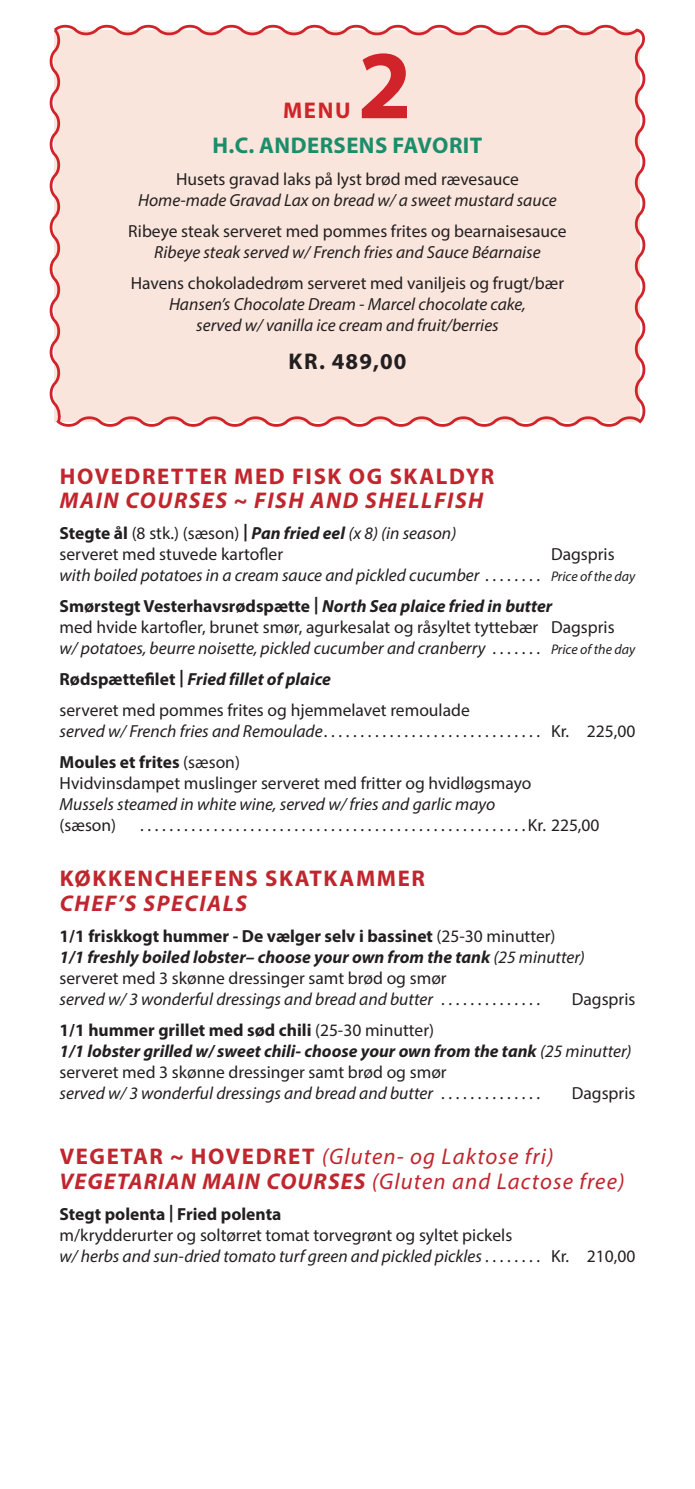
<style>
.page{position:relative;width:695px;height:1489px;background:#fff}
.page>*{position:absolute;margin:0;border:0;box-sizing:border-box;transform-origin:0 0}
.t1{font:700 98px "Myriad Pro";color:#d1232a}
.t2{font:italic 22.75px/24.5px "Myriad Pro";letter-spacing:.05em;color:#c0262d}
.t3{font:700 22.75px "Myriad Pro";letter-spacing:.07em;color:#c0262d}
.t4{font:italic 700 22.75px "Myriad Pro";letter-spacing:.07em;color:#c0262d}
.t5{font:700 22.75px "Myriad Pro";letter-spacing:.02em;color:#1c8d6a}
.t6{font:700 22.75px "Myriad Pro";letter-spacing:.05em;color:#231f20}
.t7{font:700 22.75px "Myriad Pro";color:#d1232a}
.t8{font:17.5px/21px "Myriad Pro";color:#231f20}
.t9{font:italic 17.5px/21px "Myriad Pro";color:#231f20;text-align:center}
.t10{font:700 17.5px "Myriad Pro";color:#231f20}
.t11{font:italic 14px "Myriad Pro";color:#231f20}
.s1{font-weight:700}
.s2{font-weight:700;font-style:italic}
.s3{font-style:italic}
.s4{font-style:normal}
.s5{font-weight:700;font-style:normal}
</style>
<div class="page">
<div style="left:49px;top:24px;width:597px;height:403px;background:#f9e5dc"></div>
<h1 class="t1" style="left:357px;top:21px;width:56px">2</h1>
<h2 class="t5" style="left:212px;top:131px;width:271px">H.C. ANDERSENS FAVORIT</h2>
<p class="t8" style="left:176px;top:168px;width:344px">Husets gravad laks på lyst brød med rævesauce</p>
<p class="t9" style="left:138px;top:189px;width:420px">Home-made Gravad Lax on bread w/ a sweet mustard sauce</p>
<p class="t8" style="left:128px;top:220px;width:440px">Ribeye steak serveret med pommes frites og bearnaisesauce</p>
<p class="t9" style="left:154px;top:241px;width:388px">Ribeye steak served w/ French fries and Sauce Béarnaise</p>
<p class="t8" style="left:131px;top:272px;width:435px">Havens chokoladedrøm serveret med vaniljeis og frugt/bær</p>
<p class="t9" style="left:169px;top:293px;width:358px">Hansen’s Chocolate Dream - Marcel chocolate cake, served w/ vanilla ice cream and fruit/berries</p>
<h2 class="t6" style="left:288px;top:346px;width:119px">KR. 489,00</h2>
<h2 class="t7" style="left:283px;top:96px;width:69px">MENU</h2>
<h2 class="t3" style="left:60px;top:461px;width:436px">HOVEDRETTER MED FISK OG SKALDYR</h2>
<h2 class="t4" style="left:60px;top:485px;width:425px">MAIN COURSES ~ FISH AND SHELLFISH</h2>
<p class="t8" style="left:60px;top:522px;width:398px"><span class="s1">Stegte ål</span> (8 stk.) (sæson) <span class="s1">|</span> <span class="s2">Pan fried eel</span> <span class="s3">(x 8) (in season)</span></p>
<p class="t8" style="left:551px;top:543px;width:65px">Dagspris</p>
<p class="t9" style="left:60px;top:564px;width:426px">with boiled potatoes in a cream sauce and pickled cucumber<span class="s4">.........</span></p>
<p class="t11" style="left:551px;top:567px;width:86px">Price of the day</p>
<p class="t8" style="left:60px;top:595px;width:556px"><span class="s1">Smørstegt Vesterhavsrødspætte |</span> <span class="s2">North Sea plaice fried in butter<br></span>med hvide kartofler, brunet smør, agurkesalat og råsyltet tyttebær Dagspris <span class="s3">w/ potatoes, beurre noisette, pickled cucumber and cranberry</span> ........</p>
<p class="t11" style="left:551px;top:640px;width:86px">Price of the day</p>
<p class="t8" style="left:60px;top:663px;width:411px;line-height:31px"><span class="s1">Rødspættefilet |</span> <span class="s2">Fried fillet of plaice<br></span>serveret med pommes frites og hjemmelavet remoulade</p>
<p class="t9" style="left:60px;top:720px;width:268px">served w/ French fries and Remoulade<span class="s4">...............................</span></p>
<p class="t8" style="left:551px;top:720px;width:86px">Kr. 225,00</p>
<p class="t8" style="left:60px;top:751px;width:473px"><span class="s1">Moules et frites</span> (sæson)<br>Hvidvinsdampet muslinger serveret med fritter og hvidløgsmayo</p>
<p class="t9" style="left:60px;top:793px;width:437px">Mussels steamed in white wine, served w/ fries and garlic mayo</p>
<p class="t8" style="left:60px;top:814px;width:82px">(sæson) .....................................................</p>
<p class="t8" style="left:528px;top:814px;width:73px">Kr. 225,00</p>
<h2 class="t3" style="left:60px;top:863px;width:366px">KØKKENCHEFENS SKATKAMMER</h2>
<h2 class="t4" style="left:60px;top:888px;width:189px">CHEF’S SPECIALS</h2>
<p class="t8" style="left:60px;top:925px;width:526px"><span class="s1">1/1 friskkogt hummer - De vælger selv i bassinet</span> (25-30 minutter)<br><span class="s2">1/1 freshly boiled lobster– choose your own from the tank</span> <span class="s3">(25 minutter) </span>serveret med 3 skønne dressinger samt brød og smør<br><span class="s3">served w/ 3 wonderful dressings and bread and butter</span> ...............</p>
<p class="t8" style="left:571px;top:988px;width:65px">Dagspris</p>
<p class="t8" style="left:60px;top:1019px;width:573px"><span class="s1">1/1 hummer grillet med sød chili</span> (25-30 minutter)<br><span class="s2">1/1 lobster grilled w/ sweet chili- choose your own from the tank</span> <span class="s3">(25 minutter) </span>serveret med 3 skønne dressinger samt brød og smør<br><span class="s3">served w/ 3 wonderful dressings and bread and butter</span> ...............</p>
<p class="t8" style="left:571px;top:1082px;width:65px">Dagspris</p>
<h2 class="t2" style="left:60px;top:1143px;width:566px"><span class="s5">VEGETAR ~ HOVEDRET</span> (Gluten- og Laktose fri)<br><span class="s1">VEGETARIAN MAIN COURSES</span> (Gluten and Lactose free)</h2>
<p class="t10" style="left:60px;top:1202px;width:223px">Stegt polenta | Fried polenta</p>
<p class="t8" style="left:60px;top:1223px;width:454px">m/krydderurter og soltørret tomat torvegrønt og syltet pickels <span class="s3">w/ herbs and sun-dried tomato turf green and pickled pickles</span>.........</p>
<p class="t8" style="left:551px;top:1244px;width:86px">Kr. 210,00</p>
</div>
